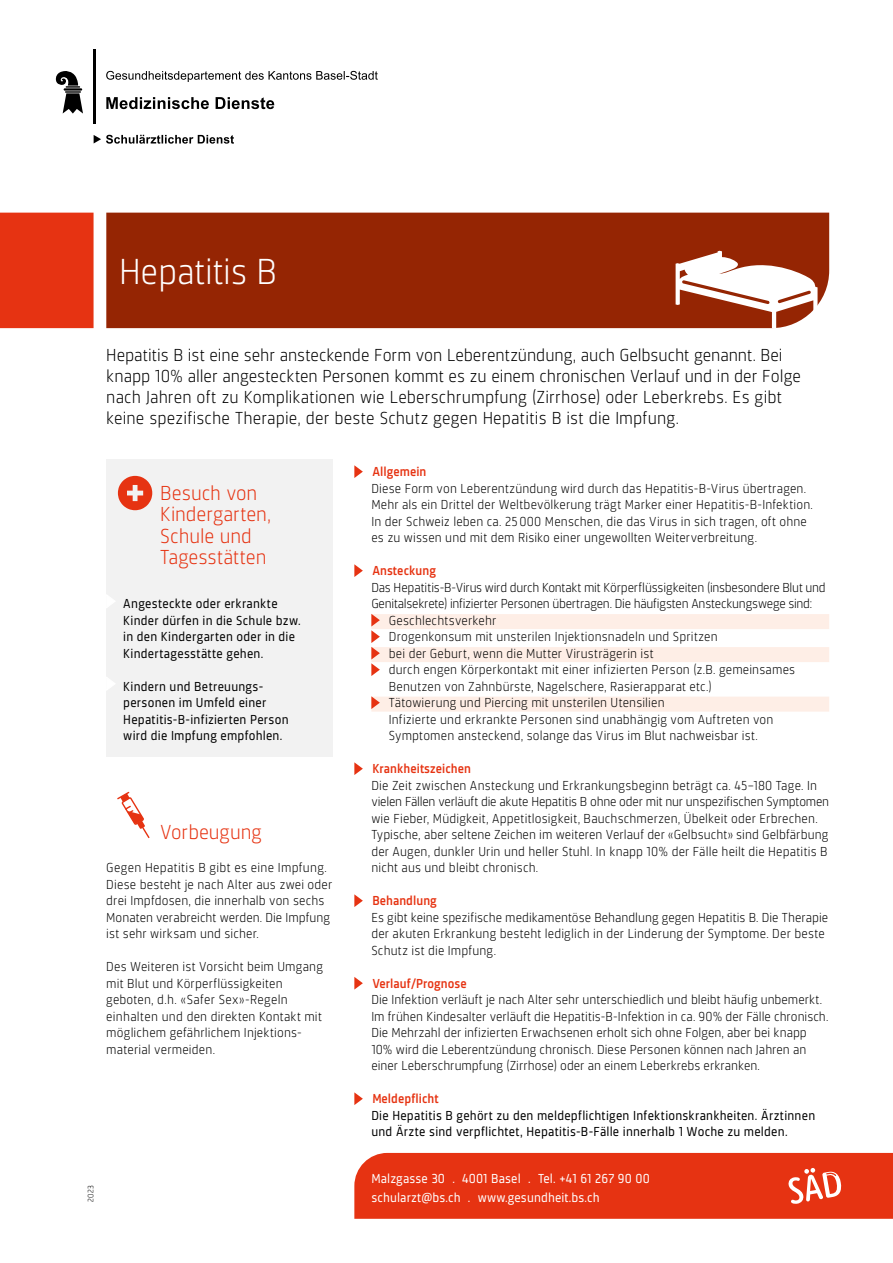
<style>
.page{position:relative;width:893px;height:1263px;background:#fff}
.page>*{position:absolute;margin:0;border:0;box-sizing:border-box;transform-origin:0 0}
.t1{font:300 37.5px "Sinews Sans Pro";letter-spacing:-.005em;color:#fff}
.t2{font:300 21px/21px "Sinews Sans Pro";letter-spacing:-.005em;color:#e63312}
.t3{font:300 18px/21px "Sinews Sans Pro";letter-spacing:.005em;color:#000}
.t4{font:300 13.5px/16.5px "Sinews Sans Pro";letter-spacing:.01em;color:#000}
.t5{font:13.5px/16.5px "Sinews Sans Pro";letter-spacing:.015em;color:#000}
.t6{font:300 13.5px "Sinews Sans Pro";letter-spacing:-.015em;color:#000}
.t7{font:500 13.5px "Sinews Sans Pro";letter-spacing:.005em;color:#e63312}
.t8{font:13.5px/18.8px "Sinews Sans Pro";letter-spacing:.01em;color:#fff}
.t9{font:300 8.25px "Sinews Sans Pro";color:#000}
</style>
<div class="page">
<div style="left:0;top:213px;width:94px;height:115px;background:#e63312"></div>
<div style="left:106px;top:213px;width:723px;height:115px;background:#952503"></div>
<svg style="left:106px;top:71px;width:272px;height:11px"></svg>
<svg style="left:94px;top:135px;width:140px;height:9px"></svg>
<svg style="left:106px;top:97px;width:103px;height:12px"></svg>
<svg style="left:216px;top:97px;width:58px;height:12px"></svg>
<svg style="left:56px;top:71px;width:27px;height:43px"></svg>
<hr style="left:94px;top:50px;width:2px;height:74px;background:#000">
<div style="left:106px;top:460px;width:227px;height:297px;background:#f2f2f2"></div>
<svg style="left:106px;top:595px;width:9px;height:13px"></svg>
<svg style="left:106px;top:677px;width:9px;height:13px"></svg>
<svg style="left:118px;top:476px;width:34px;height:34px"></svg>
<div style="left:371px;top:614px;width:458px;height:15px;background:#feeee6"></div>
<div style="left:371px;top:647px;width:458px;height:15px;background:#feeee6"></div>
<div style="left:371px;top:697px;width:458px;height:15px;background:#feeee6"></div>
<svg style="left:354px;top:465px;width:9px;height:13px"></svg>
<svg style="left:354px;top:564px;width:9px;height:13px"></svg>
<svg style="left:371px;top:614px;width:9px;height:62px"></svg>
<svg style="left:371px;top:696px;width:9px;height:13px"></svg>
<svg style="left:354px;top:762px;width:9px;height:13px"></svg>
<svg style="left:354px;top:894px;width:9px;height:13px"></svg>
<svg style="left:354px;top:977px;width:9px;height:12px"></svg>
<svg style="left:354px;top:1092px;width:9px;height:13px"></svg>
<svg style="left:117px;top:792px;width:33px;height:47px"></svg>
<svg style="left:676px;top:251px;width:141px;height:78px"></svg>
<div style="left:354px;top:1153px;width:539px;height:66px;background:#e63312"></div>
<h1 class="t1" style="left:119px;top:251px;width:160px">Hepatitis B</h1>
<p class="t3" style="left:106px;top:344px;width:696px">Hepatitis B ist eine sehr ansteckende Form von Leberentzündung, auch Gelbsucht genannt. Bei knapp 10% aller angesteckten Personen kommt es zu einem chronischen Verlauf und in der Folge nach Jahren oft zu Komplikationen wie Leberschrumpfung (Zirrhose) oder Leberkrebs. Es gibt keine spezifische Therapie, der beste Schutz gegen Hepatitis B ist die Impfung.</p>
<p class="t7" style="left:372px;top:464px;width:56px">Allgemein</p>
<p class="t4" style="left:371px;top:480px;width:443px">Diese Form von Leberentzündung wird durch das Hepatitis-B-Virus übertragen.<br>Mehr als ein Drittel der Weltbevölkerung trägt Marker einer Hepatitis-B-Infektion.<br>In der Schweiz leben ca. 25000 Menschen, die das Virus in sich tragen, oft ohne es zu wissen und mit dem Risiko einer ungewollten Weiterverbreitung.</p>
<p class="t7" style="left:372px;top:563px;width:65px">Ansteckung</p>
<p class="t6" style="left:371px;top:580px;width:456px">Das Hepatitis-B-Virus wird durch Kontakt mit Körperflüssigkeiten (insbesondere Blut und</p>
<p class="t6" style="left:371px;top:596px;width:442px">Genitalsekrete) infizierter Personen übertragen. Die häufigsten Ansteckungswege sind:</p>
<p class="t4" style="left:389px;top:612px;width:109px">Geschlechtsverkehr</p>
<p class="t4" style="left:389px;top:629px;width:330px">Drogenkonsum mit unsterilen Injektionsnadeln und Spritzen</p>
<p class="t4" style="left:389px;top:645px;width:266px">bei der Geburt, wenn die Mutter Virusträgerin ist</p>
<p class="t4" style="left:389px;top:662px;width:408px">durch engen Körperkontakt mit einer infizierten Person (z.B. gemeinsames</p>
<p class="t4" style="left:389px;top:678px;width:325px">Benutzen von Zahnbürste, Nagelschere, Rasierapparat etc.)</p>
<p class="t4" style="left:389px;top:695px;width:277px">Tätowierung und Piercing mit unsterilen Utensilien</p>
<p class="t4" style="left:389px;top:711px;width:386px">Infizierte und erkrankte Personen sind unabhängig vom Auftreten von</p>
<p class="t4" style="left:389px;top:728px;width:370px">Symptomen ansteckend, solange das Virus im Blut nachweisbar ist.</p>
<p class="t7" style="left:372px;top:761px;width:100px">Krankheitszeichen</p>
<p class="t4" style="left:371px;top:777px;width:459px">Die Zeit zwischen Ansteckung und Erkrankungsbeginn beträgt ca. 45–180 Tage. In vielen Fällen verläuft die akute Hepatitis B ohne oder mit nur unspezifischen Symptomen wie Fieber, Müdigkeit, Appetitlosigkeit, Bauchschmerzen, Übelkeit oder Erbrechen.<br>Typische, aber seltene Zeichen im weiteren Verlauf der «Gelbsucht» sind Gelbfärbung der Augen, dunkler Urin und heller Stuhl. In knapp 10% der Fälle heilt die Hepatitis B nicht aus und bleibt chronisch.</p>
<p class="t7" style="left:372px;top:893px;width:66px">Behandlung</p>
<p class="t4" style="left:371px;top:909px;width:458px">Es gibt keine spezifische medikamentöse Behandlung gegen Hepatitis B. Die Therapie der akuten Erkrankung besteht lediglich in der Linderung der Symptome. Der beste<br>Schutz ist die Impfung.</p>
<p class="t7" style="left:372px;top:976px;width:96px">Verlauf/Prognose</p>
<p class="t4" style="left:371px;top:992px;width:459px">Die Infektion verläuft je nach Alter sehr unterschiedlich und bleibt häufig unbemerkt.<br>Im frühen Kindesalter verläuft die Hepatitis-B-Infektion in ca. 90% der Fälle chronisch.<br>Die Mehrzahl der infizierten Erwachsenen erholt sich ohne Folgen, aber bei knapp 10% wird die Leberentzündung chronisch. Diese Personen können nach Jahren an einer Leberschrumpfung (Zirrhose) oder an einem Leberkrebs erkranken.</p>
<p class="t7" style="left:372px;top:1091px;width:68px">Meldepflicht</p>
<p class="t5" style="left:371px;top:1107px;width:445px">Die Hepatitis B gehört zu den meldepflichtigen Infektionskrankheiten. Ärztinnen und Ärzte sind verpflichtet, Hepatitis-B-Fälle innerhalb 1 Woche zu melden.</p>
<h2 class="t2" style="left:160px;top:483px;width:112px">Besuch von<br>Kindergarten,<br>Schule und<br>Tagesstätten</h2>
<p class="t5" style="left:123px;top:596px;width:179px">Angesteckte oder erkrankte<br>Kinder dürfen in die Schule bzw. in den Kindergarten oder in die<br>Kindertagesstätte gehen.</p>
<p class="t5" style="left:123px;top:678px;width:167px">Kindern und Betreuungs&shy;personen im Umfeld einer<br>Hepatitis-B-infizierten Person wird die Impfung empfohlen.</p>
<h2 class="t2" style="left:160px;top:822px;width:103px">Vorbeugung</h2>
<p class="t4" style="left:106px;top:860px;width:228px">Gegen Hepatitis B gibt es eine Impfung.<br>Diese besteht je nach Alter aus zwei oder drei Impfdosen, die innerhalb von sechs Monaten verabreicht werden. Die Impfung ist sehr wirksam und sicher.</p>
<p class="t4" style="left:106px;top:959px;width:218px">Des Weiteren ist Vorsicht beim Umgang mit Blut und Körperflüssigkeiten geboten, d.h. «Safer Sex»-Regeln einhalten und den direkten Kontakt mit möglichem gefährlichem Injektions&shy;material vermeiden.</p>
<p class="t9" style="left:86px;top:1202px;width:19px;rotate:-90deg">2023</p>
<p class="t8" style="left:371px;top:1169px;width:280px">Malzgasse 30 . 4001 Basel . Tel. +41 61 267 90 00 schularzt@bs.ch . www.gesundheit.bs.ch</p>
</div>
